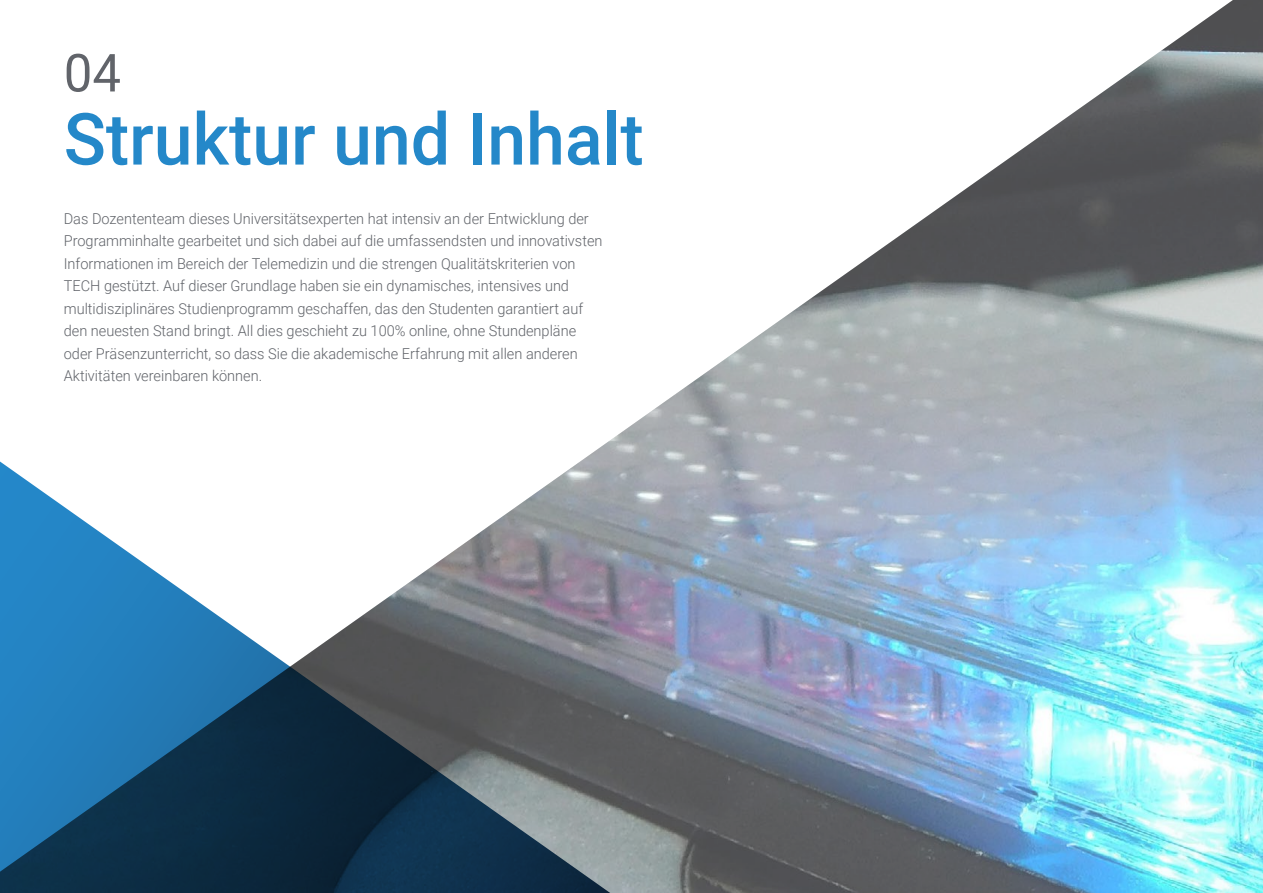
<style>
.page{position:relative;width:1263px;height:893px;background:#fff}
.page>*{position:absolute;margin:0;border:0;box-sizing:border-box;transform-origin:0 0}
.t1{font:500 72px "Roboto";color:#2488c9}
.t2{font:52.5px "Roboto";color:#61646a}
.t3{font:300 15px/22.5px "Roboto";color:#61646a}
</style>
<div class="page">
<img style="left:602px;top:0;width:661px;height:893px">
<svg style="left:0;top:446px;width:640px;height:447px"></svg>
<h2 class="t2" style="left:64px;top:36px;width:59px">04</h2>
<h1 class="t1" style="left:64px;top:89px;width:581px">Struktur und Inhalt</h1>
<p class="t3" style="left:64px;top:207px;width:540px">Das Dozententeam dieses Universitätsexperten hat intensiv an der Entwicklung der Programminhalte gearbeitet und sich dabei auf die umfassendsten und innovativsten Informationen im Bereich der Telemedizin und die strengen Qualitätskriterien von TECH gestützt. Auf dieser Grundlage haben sie ein dynamisches, intensives und multidisziplinäres Studienprogramm geschaffen, das den Studenten garantiert auf den neuesten Stand bringt. All dies geschieht zu 100% online, ohne Stundenpläne oder Präsenzunterricht, so dass Sie die akademische Erfahrung mit allen anderen Aktivitäten vereinbaren können.</p>
</div>
